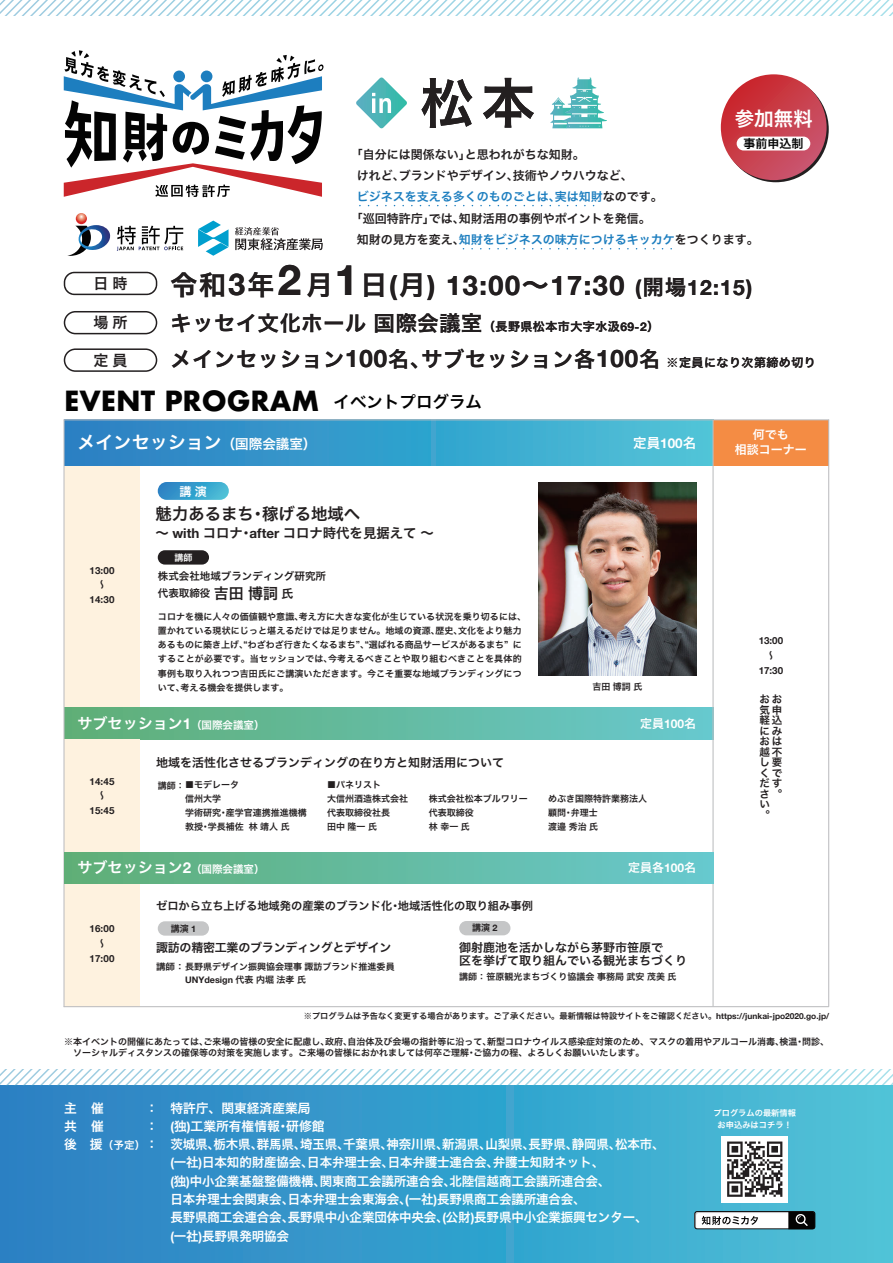
<style>
.page{position:relative;width:893px;height:1263px;background:#fff}
.page>*{position:absolute;margin:0;border:0;box-sizing:border-box;transform-origin:0 0}
.t1{font:54px "Hira Kaku Pro W6";color:#231f20}
.t2{font:700 27px "Helvetica Neue";letter-spacing:.06em;color:#231f20}
.t3{font:700 27px "Futura";color:#030303}
.t4{font:21px "Hira Kaku Pro W6";letter-spacing:.04em;color:#231f20}
.t5{font:19.5px "Hira Kaku Pro W6";color:#fff}
.t6{font:18px "Hira Kaku Pro W6";color:#fff}
.t7{font:16.5px "Hira Kaku Pro W6";color:#231f20}
.t8{font:16.5px "Hira Kaku Pro W6";color:#030303}
.t9{font:15px "Hira Kaku Pro W6";color:#fff}
.t10{font:15px "Hira Kaku Pro W6";color:#231f20}
.t11{font:13.5px "Hira Kaku Pro W6";color:#231f20}
.t12{font:13.5px "Hira Kaku Pro W6";color:#fff}
.t13{font:12.75px/18.3px "Hira Kaku Pro W6";letter-spacing:-.01em;color:#fff;text-align:justify}
.t14{font:12px/12.8px "Hira Kaku Pro W6";color:#231f20}
.t15{font:12px "Hira Kaku Pro W6";color:#1d7ebf}
.t16{font:12px/14.2px "Hira Kaku Pro W6";color:#fff;text-align:center}
.t17{font:12px "Hira Kaku Pro W6";letter-spacing:-.02em;color:#231f20}
.t18{font:12px "Hira Kaku Pro W6";color:#030303}
.t19{font:11.25px "Hira Kaku Pro W6";color:#231f20}
.t20{font:10.5px/10.5px "Hira Kaku Pro W6";color:#231f20}
.t21{font:700 9.75px "Helvetica Neue";letter-spacing:.02em;color:#231f20}
.t22{font:9.75px "Hira Kaku Pro W6";color:#231f20}
.t23{font:9px/14.1px "Hira Kaku Pro W6";color:#231f20}
.t24{font:9px "Hira Kaku Pro W6";color:#231f20;scale:1.06 1}
.t25{font:700 9px "Helvetica Neue";color:#231f20}
.t26{font:9px "Hira Kaku Pro W6";color:#fff}
.t27{font:8.25px "Hira Kaku Pro W6";color:#231f20}
.t28{font:8.25px/11.2px "Hira Kaku Pro W6";color:#fff;text-align:center}
.s1{color:#231f20}
.s2{font-family:"Hira Kaku Pro W6";font-weight:400}
.s3{font-size:30px}
.s4{font-size:42px}
.s5{font-size:21px}
.s6{font-family:"Hira Kaku Pro W6";font-weight:400;font-size:21px}
.s7{font-size:12px}
.s8{font-family:"Helvetica Neue";font-weight:700;font-size:12px}
.s9{font-family:"Helvetica Neue";font-weight:700;font-size:24px}
.s10{font-size:13.5px}
.s11{font-family:"Helvetica Neue";font-weight:700}
.s12{font-size:15px}
.s13{font-size:10.5px}
</style>
<div class="page">
<svg style="left:67px;top:213px;width:44px;height:43px"></svg>
<svg style="left:117px;top:226px;width:66px;height:25px"></svg>
<div style="left:64px;top:465px;width:76px;height:243px;background:#fef2df"></div>
<div style="left:64px;top:708px;width:649px;height:31px;background:linear-gradient(to right,#60ae75,#68c8ce)"></div>
<div style="left:64px;top:739px;width:76px;height:113px;background:#fef2df"></div>
<div style="left:64px;top:883px;width:76px;height:124px;background:#fef2df"></div>
<svg style="left:64px;top:272px;width:93px;height:23px"></svg>
<svg style="left:64px;top:311px;width:93px;height:23px"></svg>
<svg style="left:64px;top:348px;width:93px;height:24px"></svg>
<hr style="left:64px;top:1006px;width:765px;height:1px;background:#bcbdc0">
<svg style="left:356px;top:78px;width:51px;height:51px"></svg>
<svg style="left:723px;top:76px;width:106px;height:106px"></svg>
<svg style="left:721px;top:74px;width:106px;height:106px;background:#c8404d"></svg>
<div style="left:737px;top:137px;width:73px;height:13px;background:#fff;border-radius:7px"></div>
<svg style="left:64px;top:50px;width:260px;height:147px"></svg>
<svg style="left:0;top:0;width:893px;height:16px"></svg>
<svg style="left:65px;top:420px;width:647px;height:45px;background:#39a0cc"></svg>
<div style="left:713px;top:420px;width:116px;height:45px;background:#f48c44"></div>
<hr style="left:63px;top:420px;width:2px;height:587px;background:#bcbdc0">
<hr style="left:828px;top:420px;width:1px;height:586px;background:#bcbdc0">
<hr style="left:64px;top:419px;width:765px;height:1px;background:#bcbdc0">
<svg style="left:158px;top:482px;width:71px;height:18px"></svg>
<hr style="left:712px;top:420px;width:2px;height:586px;background:#bcbdc0">
<img style="left:539px;top:482px;width:157px;height:193px">
<div style="left:158px;top:550px;width:51px;height:15px;background:#231f20;border-radius:7px"></div>
<div style="left:158px;top:921px;width:51px;height:15px;background:#c5c6c7;border-radius:7px"></div>
<svg style="left:360px;top:205px;width:235px;height:1px"></svg>
<svg style="left:463px;top:248px;width:209px;height:1px"></svg>
<svg style="left:0;top:1085px;width:893px;height:178px;background:#389fcc"></svg>
<svg style="left:0;top:1069px;width:893px;height:16px"></svg>
<div style="left:721px;top:1136px;width:67px;height:66px;background:#fff"></div>
<svg style="left:727px;top:1141px;width:55px;height:56px"></svg>
<svg style="left:694px;top:1211px;width:121px;height:18px"></svg>
<div style="left:459px;top:921px;width:51px;height:14px;background:#c5c6c7;border-radius:7px"></div>
<svg style="left:550px;top:78px;width:57px;height:50px"></svg>
<div style="left:64px;top:852px;width:649px;height:31px;background:linear-gradient(to right,#60ae75,#68c8ce)"></div>
<svg style="left:235px;top:227px;width:88px;height:23px"></svg>
<svg style="left:198px;top:221px;width:31px;height:35px"></svg>
<h1 class="t1" style="left:420px;top:54px;width:117px">松本</h1>
<h3 class="t5" style="left:735px;top:101px;width:79px">参加無料</h3>
<h3 class="t18" style="left:743px;top:132px;width:61px">事前申込制</h3>
<h3 class="t14" style="left:351px;top:147px;width:235px">「自分には関係ない｣と思われがちな知財。</h3>
<h3 class="t14" style="left:357px;top:169px;width:277px">けれど､ブランドやデザイン､技術やノウハウなど、</h3>
<h3 class="t15" style="left:357px;top:186px;width:307px">ビジネスを支える多くのものごとは､実は知財<span class="s1">なのです。</span></h3>
<h3 class="t14" style="left:351px;top:211px;width:301px">「巡回特許庁｣では､知財活用の事例やポイントを発信。</h3>
<h3 class="t15" style="left:357px;top:229px;width:403px"><span class="s1">知財の見方を変え､</span>知財をビジネスの味方につけるキッカケ<span class="s1">をつくります。</span></h3>
<h3 class="t10" style="left:93px;top:270px;width:36px">日時</h3>
<h2 class="t2" style="left:171px;top:264px;width:583px"><span class="s2">令和</span><span class="s3">3</span><span class="s2">年</span><span class="s4">2</span> <span class="s2">月</span><span class="s4">1</span><span class="s2">日</span>(<span class="s2">月</span>) 13:00<span class="s2">～</span>17:30 <span class="s5">(</span><span class="s6">開場</span><span class="s5">12:15)</span></h2>
<h3 class="t10" style="left:93px;top:309px;width:36px">場所</h3>
<h3 class="t4" style="left:171px;top:304px;width:490px">キッセイ文化ホール国際会議室<span class="s7">（長野県松本市大字水汲</span><span class="s8">69-2</span><span class="s7">）</span></h3>
<h3 class="t10" style="left:93px;top:346px;width:36px">定員</h3>
<h3 class="t4" style="left:171px;top:340px;width:647px">メインセッション<span class="s9">100</span>名､サブセッション各<span class="s9">100</span>名 <span class="s7">※定員になり次第締め切り</span></h3>
<h2 class="t3" style="left:64px;top:382px;width:257px">EVENT PROGRAM</h2>
<h3 class="t8" style="left:334px;top:386px;width:150px">イベントプログラム</h3>
<h3 class="t6" style="left:78px;top:426px;width:240px">メインセッション<span class="s10">（国際会議室）</span></h3>
<h3 class="t16" style="left:735px;top:427px;width:74px">何でも<br>相談コーナー</h3>
<h3 class="t12" style="left:633px;top:431px;width:65px">定員<span class="s11">100</span>名</h3>
<h3 class="t16" style="left:180px;top:483px;width:29px">講演</h3>
<h3 class="t7" style="left:156px;top:498px;width:206px">魅力あるまち･稼げる地域へ</h3>
<h3 class="t11" style="left:156px;top:521px;width:280px">～ <span class="s11">with</span> コロナ･<span class="s11">after</span> コロナ時代を見据えて～</h3>
<p class="t21" style="left:89px;top:562px;width:27px">13:00</p>
<p class="t22" style="left:97px;top:576px;width:11px">〜</p>
<p class="t21" style="left:89px;top:592px;width:27px">14:30</p>
<p class="t26" style="left:174px;top:549px;width:19px">講師</p>
<p class="t20" style="left:158px;top:567px;width:169px;line-height:17.2px">株式会社地域ブランディング研究所代表取締役<span class="s12">吉田博詞</span><span class="s7">氏</span></p>
<p class="t23" style="left:158px;top:609px;width:365px;text-align:justify">コロナを機に人々の価値観や意識､考え方に大きな変化が生じている状況を乗り切るには､置かれている現状にじっと堪えるだけでは足りません。地域の資源､歴史､文化をより魅力あるものに築き上げ､“わざわざ行きたくなるまち”､“選ばれる商品サービスがあるまち” にすることが必要です。当セッションでは､今考えるべきことや取り組むべきことを具体的事例も取り入れつつ吉田氏にご講演いただきます。今こそ重要な地域ブランディングについて､考える機会を提供します。</p>
<p class="t23" style="left:592px;top:679px;width:52px">吉田博詞氏</p>
<h3 class="t9" style="left:78px;top:710px;width:189px">サブセッション<span class="s11">1</span><span class="s13">（国際会議室）</span></h3>
<h3 class="t16" style="left:640px;top:715px;width:58px">定員<span class="s11">100</span>名</h3>
<p class="t21" style="left:89px;top:773px;width:27px">14:45</p>
<p class="t22" style="left:97px;top:787px;width:11px">〜</p>
<p class="t21" style="left:89px;top:803px;width:27px">15:45</p>
<h3 class="t14" style="left:156px;top:756px;width:349px">地域を活性化させるブランディングの在り方と知財活用について</h3>
<p class="t23" style="left:185px;top:777px;width:123px;text-indent:-27px">講師：■モデレータ<br>信州大学<br>学術研究･産学官連携推進機構教授･学長補佐 林靖人氏</p>
<p class="t23" style="left:327px;top:777px;width:82px">■パネリスト<br>大信州酒造株式会社代表取締役社長<br>田中隆一氏</p>
<p class="t23" style="left:429px;top:791px;width:100px">株式会社松本ブルワリー代表取締役<br>林幸一氏</p>
<p class="t23" style="left:548px;top:791px;width:100px">めぶき国際特許業務法人顧問･弁理士<br>渡邉秀治氏</p>
<h3 class="t9" style="left:78px;top:854px;width:189px">サブセッション<span class="s11">2</span><span class="s13">（国際会議室）</span></h3>
<h3 class="t16" style="left:628px;top:859px;width:70px">定員各<span class="s11">100</span>名</h3>
<p class="t21" style="left:89px;top:921px;width:27px">16:00</p>
<p class="t22" style="left:97px;top:934px;width:11px">〜</p>
<p class="t21" style="left:89px;top:950px;width:27px">17:00</p>
<p class="t19" style="left:156px;top:895px;width:378px">ゼロから立ち上げる地域発の産業のブランド化･地域活性化の取り組み事例</p>
<h3 class="t17" style="left:156px;top:937px;width:237px">諏訪の精密工業のブランディングとデザイン</h3>
<p class="t23" style="left:472px;top:920px;width:27px">講演 <span class="s11">2</span></p>
<h3 class="t14" style="left:459px;top:941px;width:229px">御射鹿池を活かしながら茅野市笹原で<br>区を挙げて取り組んでいる観光まちづくり</h3>
<p class="t23" style="left:459px;top:969px;width:219px">講師：笹原観光まちづくり協議会事務局武安茂美氏</p>
<p class="t23" style="left:171px;top:921px;width:27px">講演 <span class="s11">1</span></p>
<p class="t24" style="left:156px;top:958px;width:227px">講師：長野県デザイン振興協会理事諏訪ブランド推進委員</p>
<p class="t25" style="left:185px;top:973px;width:123px">UNYdesign <span class="s2">代表内堀法孝氏</span></p>
<p class="t21" style="left:759px;top:633px;width:26px">13:00</p>
<p class="t22" style="left:766px;top:647px;width:11px">〜</p>
<p class="t21" style="left:759px;top:663px;width:26px">17:30</p>
<p class="t20" style="left:759px;top:694px;width:24px">おお気申軽込にみおは越不し要くでだすさ。い<br>。</p>
<p class="t27" style="left:304px;top:1009px;width:527px">※プログラムは予告なく変更する場合があります。ご了承ください。最新情報は特設サイトをご確認ください。<span class="s11">https://junkai-jpo2020.go.jp/</span></p>
<p class="t23" style="left:64px;top:1036px;width:762px;line-height:10.6px">※本イベントの開催にあたっては､ご来場の皆様の安全に配慮し､政府､自治体及び会場の指針等に沿って､新型コロナウイルス感染症対策のため、マスクの着用やアルコール消毒､検温･問診､　ソーシャルディスタンスの確保等の対策を実施します。ご来場の皆様におかれましては何卒ご理解･ご協力の程、よろしくお願いいたします。</p>
<h3 class="t13" style="left:64px;top:1098px;width:96px">主催　：共催　：後　援<span class="s13">（予定）</span>：</h3>
<p class="t13" style="left:170px;top:1098px;width:490px;text-align:left">特許庁、関東経済産業局<br><span class="s11">(</span>独<span class="s11">)</span>工業所有権情報･研修館<br>茨城県､栃木県､群馬県､埼玉県､千葉県､神奈川県､新潟県､山梨県､長野県､静岡県､松本市､<span class="s11">(</span>一社<span class="s11">)</span>日本知的財産協会､日本弁理士会､日本弁護士連合会､弁護士知財ネット､<br><span class="s11">(</span>独<span class="s11">)</span>中小企業基盤整備機構､関東商工会議所連合会､北陸信越商工会議所連合会､<br>日本弁理士会関東会､日本弁理士会東海会､<span class="s11">(</span>一社<span class="s11">)</span>長野県商工会議所連合会､<br>長野県商工会連合会､長野県中小企業団体中央会､<span class="s11">(</span>公財<span class="s11">)</span>長野県中小企業振興センター､<br><span class="s11">(</span>一社<span class="s11">)</span>長野県発明協会</p>
<p class="t28" style="left:713px;top:1107px;width:84px">プログラムの最新情報お申込みはコチラ！</p>
</div>
